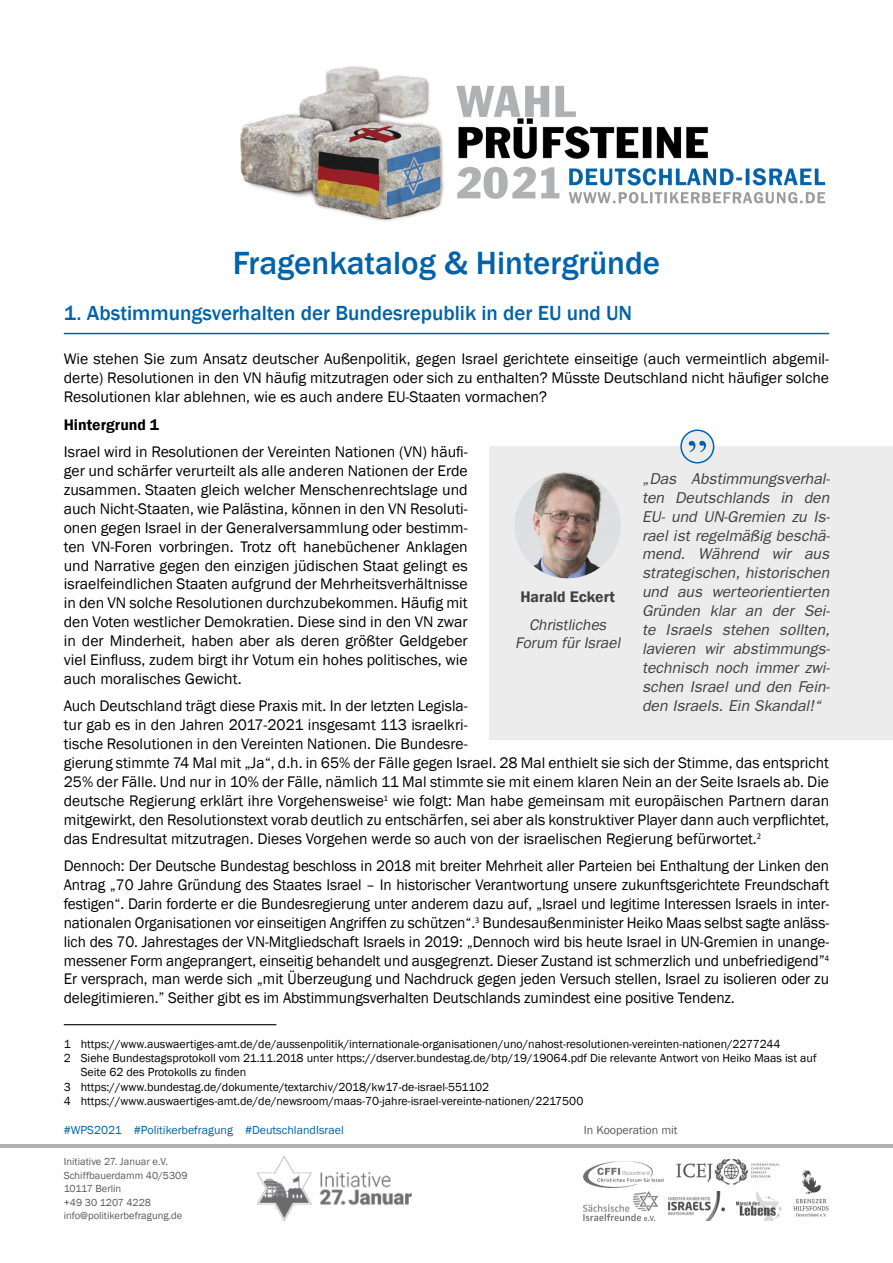
<style>
.page{position:relative;width:893px;height:1263px;background:#fff}
.page>*{position:absolute;margin:0;border:0;box-sizing:border-box;transform-origin:0 0}
.t1{font:500 33px "Franklin Gothic";color:#0063a9}
.t2{font:500 21px "Franklin Gothic";color:#0063a9}
.t3{font:15.75px/18.9px "Franklin Gothic";color:#000;text-align:justify}
.t4{font:italic 15.75px/18.9px "Franklin Gothic";color:#404042;text-align:justify}
.t5{font:italic 15.75px/18.9px "Franklin Gothic";color:#404042;text-align:center}
.t6{font:600 15.75px "Franklin Gothic";color:#000}
.t7{font:600 15.75px "Franklin Gothic";color:#404042}
.t8{font:12px "Franklin Gothic";color:#000}
.t9{font:12px "Franklin Gothic";color:#0063a9}
.t10{font:12px "Franklin Gothic";color:#58595b}
.t11{font:10.5px/13.5px "Franklin Gothic";color:#58595b}
</style>
<div class="page">
<img style="left:240px;top:66px;width:586px;height:155px">
<img style="left:584px;top:1161px;width:79px;height:26px">
<img style="left:668px;top:1191px;width:56px;height:29px">
<img style="left:793px;top:1170px;width:36px;height:47px">
<img style="left:258px;top:1157px;width:153px;height:63px">
<img style="left:676px;top:1158px;width:104px;height:27px">
<img style="left:736px;top:1191px;width:46px;height:29px">
<img style="left:584px;top:1191px;width:73px;height:29px">
<hr style="left:0;top:1144px;width:893px;height:3px;background:#b0b1b3">
<hr style="left:64px;top:333px;width:765px;height:1px;background:#0063a9">
<hr style="left:64px;top:1024px;width:212px;height:1px;background:#000">
<div style="left:489px;top:446px;width:404px;height:294px;background:#ececed"></div>
<img style="left:514px;top:472px;width:107px;height:106px;border-radius:53px">
<div style="left:681px;top:430px;width:33px;height:33px;background:#ececed;border-radius:50%"></div>
<div style="left:680px;top:429px;width:34px;height:34px;border:2px solid #0063a9;border-radius:50%"></div>
<svg style="left:689px;top:441px;width:17px;height:11px"></svg>
<h1 class="t1" style="left:233px;top:242px;width:429px">Fragenkatalog &amp; Hintergründe</h1>
<h2 class="t2" style="left:64px;top:300px;width:570px">1. Abstimmungsverhalten der Bundesrepublik in der EU und UN</h2>
<p class="t3" style="left:64px;top:350px;width:767px">Wie stehen Sie zum Ansatz deutscher Außenpolitik, gegen Israel gerichtete einseitige (auch vermeintlich abgemil&shy;derte) Resolutionen in den VN häufig mitzutragen oder sich zu enthalten? Müsste Deutschland nicht häufiger solche Resolutionen klar ablehnen, wie es auch andere EU-Staaten vormachen?</p>
<p class="t6" style="left:64px;top:415px;width:97px">Hintergrund 1</p>
<p class="t3" style="left:64px;top:443px;width:405px">Israel wird in Resolutionen der Vereinten Nationen (VN) häufi&shy;ger und schärfer verurteilt als alle anderen Nationen der Erde zusammen. Staaten gleich welcher Menschenrechtslage und auch Nicht-Staaten, wie Palästina, können in den VN Resoluti&shy;onen gegen Israel in der Generalversammlung oder bestimm&shy;ten VN-Foren vorbringen. Trotz oft hanebüchener Anklagen und Narrative gegen den einzigen jüdischen Staat gelingt es israelfeindlichen Staaten aufgrund der Mehrheitsverhältnisse in den VN solche Resolutionen durchzubekommen. Häufig mit den Voten westlicher Demokratien. Diese sind in den VN zwar in der Minderheit, haben aber als deren größter Geldgeber viel Einfluss, zudem birgt ihr Votum ein hohes politisches, wie auch moralisches Gewicht.</p>
<p class="t3" style="left:64px;top:697px;width:767px;text-align:left">Auch Deutschland trägt diese Praxis mit. In der letzten Legisla-<br>tur gab es in den Jahren 2017-2021 insgesamt 113 israelkri-<br>tische Resolutionen in den Vereinten Nationen. Die Bundesre-<br>gierung stimmte 74 Mal mit „Ja“, d.h. in 65% der Fälle gegen Israel. 28 Mal enthielt sie sich der Stimme, das entspricht 25% der Fälle. Und nur in 10% der Fälle, nämlich 11 Mal stimmte sie mit einem klaren Nein an der Seite Israels ab. Die deutsche Regierung erklärt ihre Vorgehensweise<sup>1</sup> wie folgt: Man habe gemeinsam mit europäischen Partnern daran mitgewirkt, den Resolutionstext vorab deutlich zu entschärfen, sei aber als konstruktiver Player dann auch verpflichtet, das Endresultat mitzutragen. Dieses Vorgehen werde so auch von der israelischen Regierung befürwortet.<sup>2</sup></p>
<p class="t3" style="left:64px;top:857px;width:767px">Dennoch: Der Deutsche Bundestag beschloss in 2018 mit breiter Mehrheit aller Parteien bei Enthaltung der Linken den Antrag „70 Jahre Gründung des Staates Israel – In historischer Verantwortung unsere zukunftsgerichtete Freundschaft festigen“. Darin forderte er die Bundesregierung unter anderem dazu auf, „Israel und legitime Interessen Israels in inter&shy;nationalen Organisationen vor einseitigen Angriffen zu schützen“.<sup>3</sup> Bundesaußenminister Heiko Maas selbst sagte anläss&shy;lich des 70. Jahrestages der VN-Mitgliedschaft Israels in 2019: „Dennoch wird bis heute Israel in UN-Gremien in unange&shy;messener Form angeprangert, einseitig behandelt und ausgegrenzt. Dieser Zustand ist schmerzlich und unbefriedigend”<sup>4<br></sup>Er versprach, man werde sich „mit Überzeugung und Nachdruck gegen jeden Versuch stellen, Israel zu isolieren oder zu delegitimieren.” Seither gibt es im Abstimmungsverhalten Deutschlands zumindest eine positive Tendenz.</p>
<p class="t8" style="left:64px;top:1036px;width:718px">1 https://www.auswaertiges-amt.de/de/aussenpolitik/internationale-organisationen/uno/nahost-resolutionen-vereinten-nationen/2277244</p>
<p class="t8" style="left:64px;top:1050px;width:754px">2 Siehe Bundestagsprotokoll vom 21.11.2018 unter https://dserver.bundestag.de/btp/19/19064.pdf Die relevante Antwort von Heiko Maas ist auf</p>
<p class="t8" style="left:81px;top:1065px;width:167px">Seite 62 des Protokolls zu finden</p>
<p class="t8" style="left:64px;top:1079px;width:427px">3 https://www.bundestag.de/dokumente/textarchiv/2018/kw17-de-israel-551102</p>
<p class="t8" style="left:64px;top:1094px;width:521px">4 https://www.auswaertiges-amt.de/de/newsroom/maas-70-jahre-israel-vereinte-nationen/2217500</p>
<p class="t4" style="left:642px;top:469px;width:189px">„Das Abstimmungsverhal&shy;ten Deutschlands in den EU- und UN-Gremien zu Is&shy;rael ist regelmäßig beschä&shy;mend. Während wir aus strategischen, historischen und aus werteorientierten Gründen klar an der Sei&shy;te Israels stehen sollten, lavieren wir abstimmungs&shy;technisch noch immer zwi&shy;schen Israel und den Fein&shy;den Israels. Ein Skandal!“</p>
<p class="t7" style="left:520px;top:587px;width:96px">Harald Eckert</p>
<p class="t5" style="left:515px;top:615px;width:110px">Christliches<br>Forum fürIsrael</p>
<p class="t9" style="left:64px;top:1123px;width:282px">#WPS2021 #Politikerbefragung #DeutschlandIsrael</p>
<p class="t10" style="left:584px;top:1123px;width:95px">In Kooperation mit</p>
<p class="t11" style="left:64px;top:1155px;width:125px">Initiative 27. Januar e.V.<br>Schiffbauerdamm 40/5309<br>10117 Berlin<br>+49 30 1207 4228 info@politikerbefragung.de</p>
</div>
